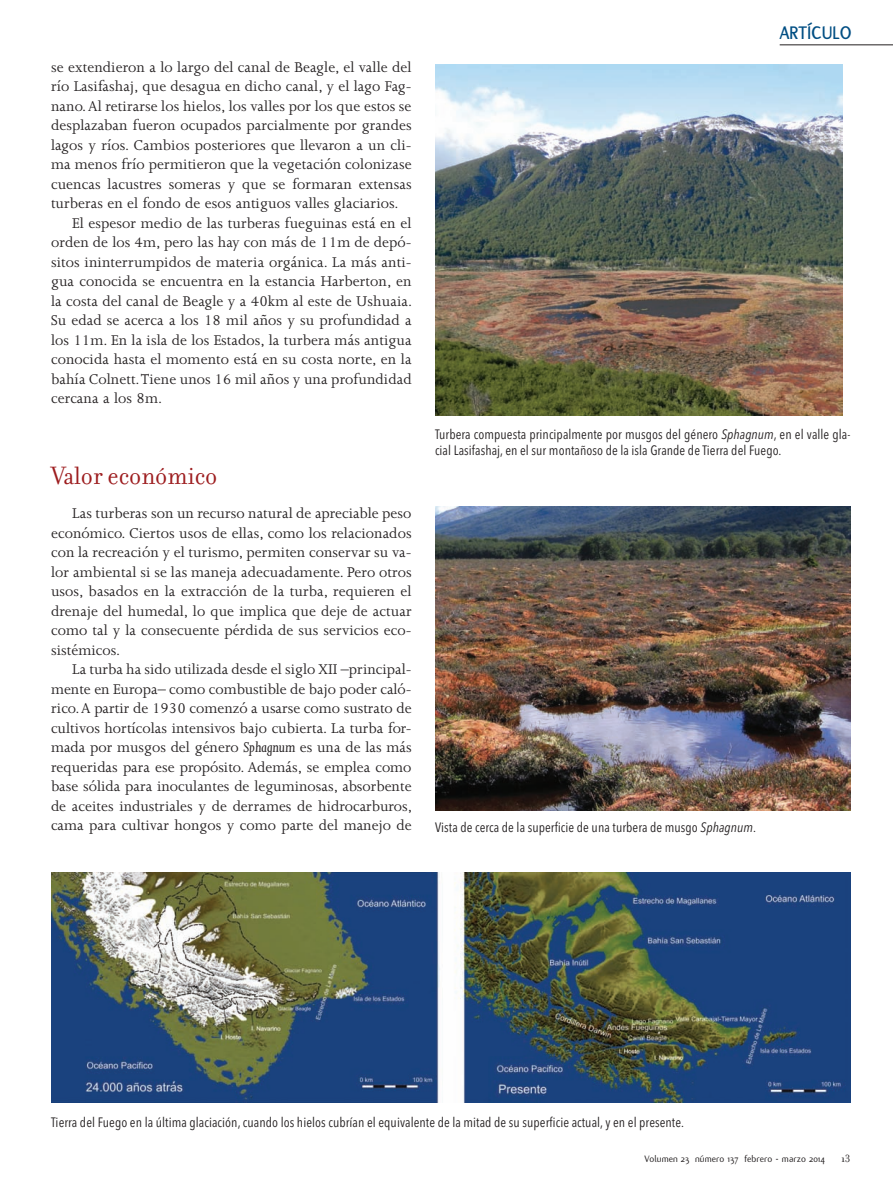
<style>
.page{position:relative;width:893px;height:1191px;background:#fff}
.page>*{position:absolute;margin:0;border:0;box-sizing:border-box;transform-origin:0 0}
._1_l_nea_Subt_tulos{font:27px "Filosofia";color:#9d1d1f;scale:.95 1}
.t1{font:700 19.5px "Flux";letter-spacing:.01em;color:#004e83;scale:.95 1}
.Txt_gral{font:16.2px/19.5px "Joanna";letter-spacing:.005em;color:#231f20;text-align:justify}
.Ep_grafes{font:condensed 13.5px/16.5px "Avenir Next LT Pro";letter-spacing:.005em;color:#231f20}
.t2{font:11.25px "Filosofia";color:#231f20}
.t3{font:10.2px "Flux";color:#231f20}
.s1{font-style:italic}
</style>
<div class="page">
<img style="left:435px;top:65px;width:408px;height:350px">
<img style="left:435px;top:506px;width:415px;height:304px">
<img style="left:51px;top:873px;width:799px;height:229px">
<hr style="left:780px;top:45px;width:113px;height:1px;background:#231f20">
<p class="Txt_gral" style="left:51px;top:57px;width:362px">se extendieron a lo largo del canal de Beagle, el valle del río Lasifashaj, que desagua en dicho canal, y el lago Fag&shy;nano. Al retirarse los hielos, los valles por los que estos se desplazaban fueron ocupados parcialmente por grandes lagos y ríos. Cambios posteriores que llevaron a un cli&shy;ma menos frío permitieron que la vegetación colonizase cuencas lacustres someras y que se formaran extensas turberas en el fondo de esos antiguos valles glaciarios.</p>
<p class="Txt_gral" style="left:51px;top:213px;width:363px;text-indent:21px">El espesor medio de las turberas fueguinas está en el orden de los 4m, pero las hay con más de 11m de depó&shy;sitos ininterrumpidos de materia orgánica. La más anti&shy;gua conocida se encuentra en la estancia Harberton, en la costa del canal de Beagle y a 40km al este de Ushuaia.<br>Su edad se acerca a los 18 mil años y su profundidad a los 11m. En la isla de los Estados, la turbera más antigua conocida hasta el momento está en su costa norte, en la bahía Colnett. Tiene unos 16 mil años y una profundidad cercana a los 8m.</p>
<p class="_1_l_nea_Subt_tulos" style="left:51px;top:461px;width:177px">Valor económico</p>
<p class="Txt_gral" style="left:51px;top:504px;width:362px;text-indent:21px">Las turberas son un recurso natural de apreciable peso económico. Ciertos usos de ellas, como los relacionados con la recreación y el turismo, permiten conservar su va&shy;lor ambiental si se las maneja adecuadamente. Pero otros usos, basados en la extracción de la turba, requieren el drenaje del humedal, lo que implica que deje de actuar como tal y la consecuente pérdida de sus servicios eco&shy;sistémicos.</p>
<p class="Txt_gral" style="left:51px;top:660px;width:363px;text-indent:21px">La turba ha sido utilizada desde el siglo XII –principal&shy;mente en Europa– como combustible de bajo poder caló&shy;rico. A partir de 1930 comenzó a usarse como sustrato de cultivos hortícolas intensivos bajo cubierta. La turba for&shy;mada por musgos del género <span class="s1">Sphagnum</span> es una de las más requeridas para ese propósito. Además, se emplea como base sólida para inoculantes de leguminosas, absorbente de aceites industriales y de derrames de hidrocarburos, cama para cultivar hongos y como parte del manejo de</p>
<p class="t1" style="left:780px;top:22px;width:77px">ARTÍCULO</p>
<p class="Ep_grafes" style="left:435px;top:426px;width:417px">Turbera compuesta principalmente por musgos del género <span class="s1">Sphagnum</span>, en el valle gla&shy;cial Lasifashaj, en el sur montañoso de la isla Grande de Tierra del Fuego.</p>
<p class="Ep_grafes" style="left:435px;top:818px;width:322px">Vista de cerca de la superficie de una turbera de musgo <span class="s1">Sphagnum</span>.</p>
<p class="Ep_grafes" style="left:51px;top:1113px;width:635px">Tierra del Fuego en la última glaciación, cuando los hielos cubrían el equivalente de la mitad de su superficie actual, y en el presente.</p>
<p class="t3" style="left:645px;top:1153px;width:182px">Volumen 23 número 137 febrero - marzo 2014</p>
<p class="t2" style="left:841px;top:1152px;width:11px">13</p>
</div>
